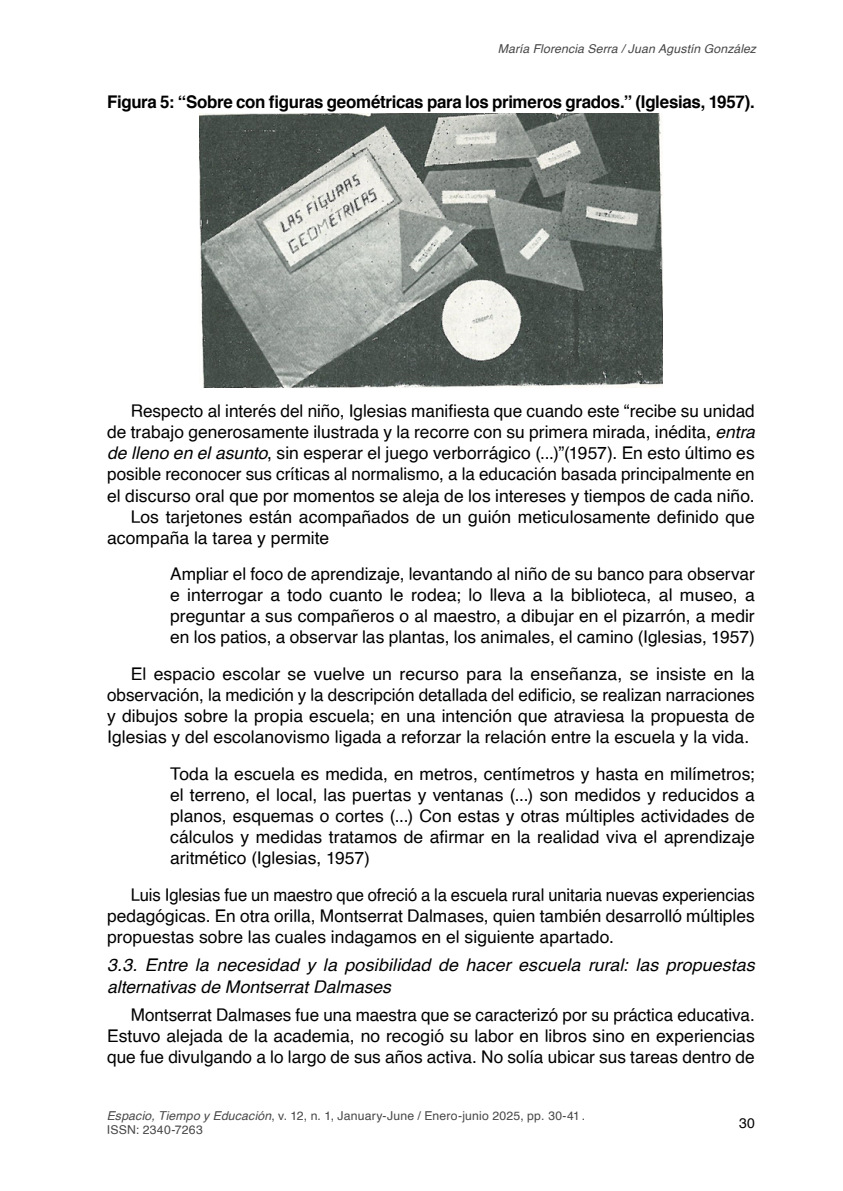
<style>
.page{position:relative;width:843px;height:1191px;background:#fff}
.page>*{position:absolute;margin:0;border:0;box-sizing:border-box;transform-origin:0 0}
.t1{font:17.5px/21px "Helvetica";color:#000;text-align:justify}
.t2{font:17.5px/21px "Helvetica";color:#000;text-align:justify;scale:.95 1}
.t3{font:italic 17.5px/21px "Helvetica";letter-spacing:.005em;color:#000}
.t4{font:700 17.5px "Helvetica";letter-spacing:-.02em;color:#000}
.t5{font:14px "Helvetica";color:#000}
.t6{font:12.25px/14px "Helvetica";letter-spacing:.015em;color:#474747}
.t7{font:italic 12.25px "Helvetica";letter-spacing:.01em;color:#474747}
.s1{font-style:italic}
</style>
<div class="page">
<img style="left:199px;top:114px;width:464px;height:274px">
<p class="t7" style="left:498px;top:39px;width:260px">María Florencia Serra / Juan Agustín González</p>
<p class="t4" style="left:107px;top:87px;width:649px">Figura 5: “Sobre con figuras geométricas para los primeros grados.” (Iglesias, 1957).</p>
<p class="t1" style="left:131px;top:401px;width:625px">Respecto al interés del niño, Iglesias manifiesta que cuando este “recibe su unidad</p>
<p class="t1" style="left:107px;top:422px;width:649px">de trabajo generosamente ilustrada y la recorre con su primera mirada, inédita, <span class="s1">entra</span></p>
<p class="t1" style="left:107px;top:443px;width:649px"><span class="s1">de lleno en el asunto</span>, sin esperar el juego verborrágico (...)”(1957). En esto último es</p>
<p class="t1" style="left:107px;top:464px;width:649px">posible reconocer sus críticas al normalismo, a la educación basada principalmente en</p>
<p class="t1" style="left:107px;top:485px;width:649px">el discurso oral que por momentos se aleja de los intereses y tiempos de cada niño.</p>
<p class="t1" style="left:131px;top:506px;width:626px">Los tarjetones están acompañados de un guión meticulosamente definido que</p>
<p class="t1" style="left:107px;top:527px;width:224px">acompaña la tarea y permite</p>
<p class="t1" style="left:170px;top:564px;width:586px">Ampliar el foco de aprendizaje, levantando al niño de su banco para observar e interrogar a todo cuanto le rodea; lo lleva a la biblioteca, al museo, a preguntar a sus compañeros o al maestro, a dibujar en el pizarrón, a medir en los patios, a observar las plantas, los animales, el camino (Iglesias, 1957)</p>
<p class="t1" style="left:107px;top:664px;width:649px;text-indent:24px">El espacio escolar se vuelve un recurso para la enseñanza, se insiste en la observación, la medición y la descripción detallada del edificio, se realizan narraciones y dibujos sobre la propia escuela; en una intención que atraviesa la propuesta de Iglesias y del escolanovismo ligada a reforzar la relación entre la escuela y la vida.</p>
<p class="t1" style="left:170px;top:764px;width:586px">Toda la escuela es medida, en metros, centímetros y hasta en milímetros; el terreno, el local, las puertas y ventanas (...) son medidos y reducidos a planos, esquemas o cortes (...) Con estas y otras múltiples actividades de cálculos y medidas tratamos de afirmar en la realidad viva el aprendizaje aritmético (Iglesias, 1957)</p>
<p class="t2" style="left:107px;top:884px;width:683px;text-indent:24px">Luis Iglesias fue un maestro que ofreció a la escuela rural unitaria nuevas experiencias pedagógicas. En otra orilla, Montserrat Dalmases, quien también desarrolló múltiples propuestas sobre las cuales indagamos en el siguiente apartado.</p>
<p class="t3" style="left:107px;top:955px;width:649px">3.3. Entre la necesidad y la posibilidad de hacer escuela rural: las propuestas alternativas de Montserrat Dalmases</p>
<p class="t1" style="left:107px;top:1005px;width:649px;text-indent:24px">Montserrat Dalmases fue una maestra que se caracterizó por su práctica educativa.<br>Estuvo alejada de la academia, no recogió su labor en libros sino en experiencias que fue divulgando a lo largo de sus años activa. No solía ubicar sus tareas dentro de</p>
<p class="t6" style="left:107px;top:1109px;width:480px"><span class="s1">Espacio, Tiempo y Educación</span>, v. 12, n. 1, January-June / Enero-junio 2025, pp. 30-41 .<br>ISSN: 2340-7263</p>
<p class="t5" style="left:739px;top:1112px;width:17px">30</p>
</div>
